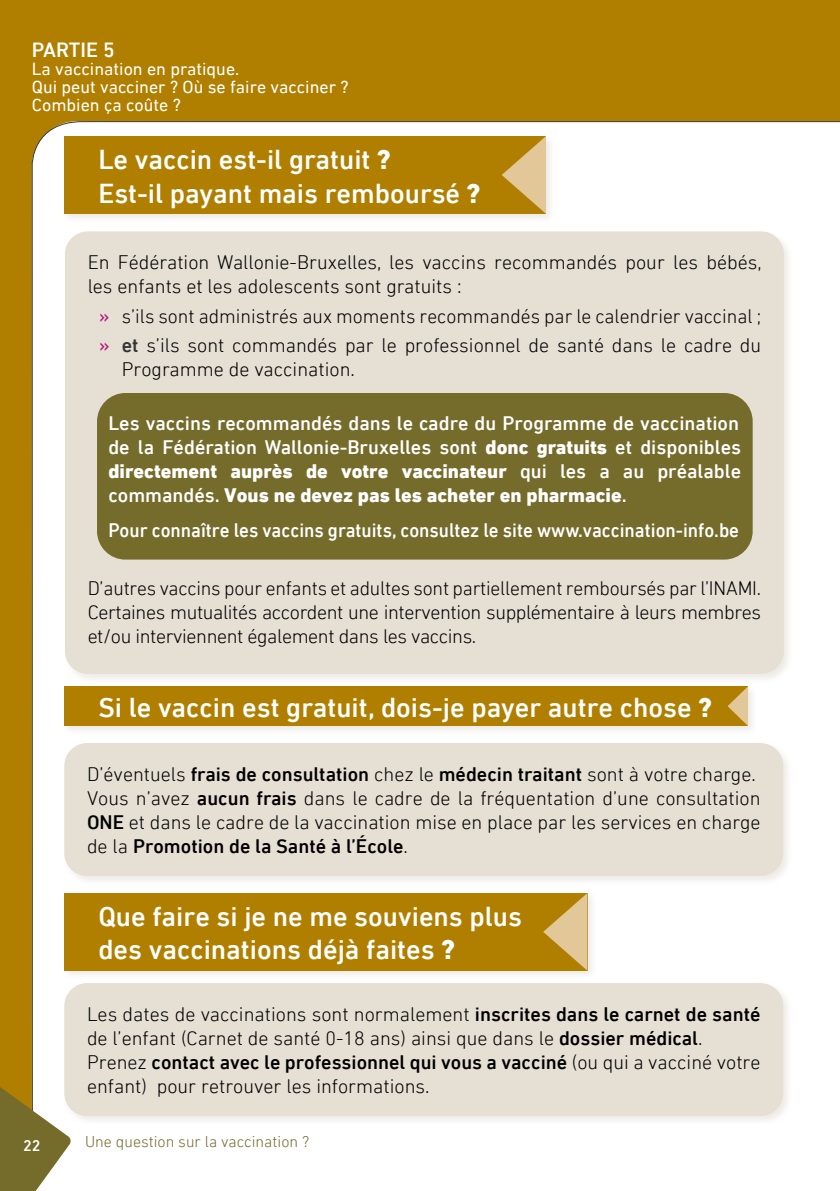
<style>
.page{position:relative;width:840px;height:1191px;background:#fff}
.page>*{position:absolute;margin:0;border:0;box-sizing:border-box;transform-origin:0 0}
.Titre_H3{font:500 28px/33.6px "DIN Next LT Pro";color:#fff}
.t1{font:500 21px "DIN Next LT Pro";color:#fff}
.Texte{font:300 20px/24px "DIN Next LT Pro";color:#000}
.Texte-2{font:500 20px/24px "DIN Next LT Pro";color:#fff;text-align:justify}
.Liste_à_puce_2{font:300 20px/24px "DIN Next LT Pro";color:#000}
.Texte-3{font:300 20px/24px "DIN Next LT Pro";letter-spacing:-.02em;color:#000}
.Texte-4{font:500 20px "DIN Next LT Pro";color:#fff;scale:.94 1}
.t2{font:18px/18px "DIN Next LT Pro";color:#fff}
.t3{font:300 16px "DIN Next LT Pro";color:#756b2b}
.t4{font:500 16px "DIN Next LT Pro";color:#fff}
.s1{font-weight:800}
.s2{font-weight:400;color:#b0117d}
.s3{font-weight:500;color:#343434}
.s4{font-weight:500}
</style>
<div class="page">
<div style="left:0;top:0;width:839px;height:1191px;background:#b07f00"></div>
<div style="left:31px;top:121px;width:808px;height:1059px;background:#fff"></div>
<svg style="left:0;top:1078px;width:71px;height:113px;background:#a29765"></svg>
<div style="left:62px;top:134px;width:731px;height:550px;background:#bbb19a;opacity:.25"></div>
<div style="left:64px;top:136px;width:481px;height:78px;background:#b07f00"></div>
<div style="left:65px;top:231px;width:718px;height:443px;background:#e5dfd4;border-radius:23px"></div>
<div style="left:97px;top:393px;width:655px;height:166px;background:#756b2b;border-radius:28px"></div>
<div style="left:62px;top:684px;width:731px;height:202px;background:#bbb19a;opacity:.25"></div>
<div style="left:64px;top:686px;width:683px;height:40px;background:#b07f00"></div>
<div style="left:64px;top:743px;width:718px;height:133px;background:#e5dfd4;border-radius:23px"></div>
<div style="left:62px;top:891px;width:731px;height:234px;background:#bbb19a;opacity:.25"></div>
<div style="left:64px;top:893px;width:523px;height:77px;background:#b07f00"></div>
<div style="left:64px;top:983px;width:718px;height:133px;background:#e5dfd4;border-radius:23px"></div>
<svg style="left:502px;top:137px;width:43px;height:76px"></svg>
<svg style="left:543px;top:893px;width:44px;height:77px"></svg>
<svg style="left:727px;top:687px;width:20px;height:38px"></svg>
<p class="t1" style="left:32px;top:38px;width:84px">PARTIE 5</p>
<p class="t2" style="left:32px;top:60px;width:318px">La vaccination en pratique.<br>Qui peut vacciner ? Où se faire vacciner ?<br>Combien ça coûte ?</p>
<h3 class="Titre_H3" style="left:98px;top:143px;width:383px">Le vaccin est-il gratuit <span class="s1">?<br></span>Est-il payant mais remboursé <span class="s1">?</span></h3>
<p class="Texte" style="left:88px;top:250px;width:675px">En Fédération Wallonie-Bruxelles, les vaccins recommandés pour les bébés, les enfants et les adolescents sont gratuits :</p>
<p class="Liste_à_puce_2" style="left:99px;top:304px;width:663px"><span class="s2">»</span> s’ils sont administrés aux moments recommandés par le calendrier vaccinal ;</p>
<p class="Liste_à_puce_2" style="left:122px;top:333px;width:640px;text-indent:-23px"><span class="s2">»</span> <span class="s3">et</span> s’ils sont commandés par le professionnel de santé dans le cadre du<br>Programme de vaccination.</p>
<p class="Texte-2" style="left:108px;top:411px;width:634px">Les vaccins recommandés dans le cadre du Programme de vaccination de la Fédération Wallonie-Bruxelles sont <span class="s1">donc gratuits</span> et disponibles <span class="s1">directement auprès de votre vaccinateur</span> qui les a au préalable commandés. <span class="s1">Vous ne devez pas les acheter en pharmacie</span>.</p>
<p class="Texte-4" style="left:108px;top:519px;width:672px">Pour connaître les vaccins gratuits, consultez le site www.vaccination-info.be</p>
<p class="Texte" style="left:88px;top:576px;width:674px">D’autres vaccins pour enfants et adultes sont partiellement remboursés par l’INAMI.</p>
<p class="Texte-3" style="left:88px;top:600px;width:674px">Certaines mutualités accordent une intervention supplémentaire à leurs membres et/ou interviennent également dans les vaccins.</p>
<h3 class="Titre_H3" style="left:98px;top:690px;width:614px">Si le vaccin est gratuit, dois-je payer autre chose <span class="s1">?</span></h3>
<p class="Texte" style="left:87px;top:761px;width:670px">D’éventuels <span class="s4">frais de consultation</span> chez le <span class="s4">médecin traitant</span> sont à votre charge.</p>
<p class="Texte" style="left:87px;top:785px;width:674px;text-align:justify">Vous n’avez <span class="s4">aucun frais</span> dans le cadre de la fréquentation d’une consultation <span class="s4">ONE</span> et dans le cadre de la vaccination mise en place par les services en charge de la <span class="s4">Promotion de la Santé à l’École</span>.</p>
<h3 class="Titre_H3" style="left:98px;top:899px;width:425px">Que faire si je ne me souviens plus des vaccinations déjà faites <span class="s1">?</span></h3>
<p class="Texte" style="left:87px;top:1001px;width:674px">Les dates de vaccinations sont normalement <span class="s4">inscrites dans le carnet de santé </span>de l’enfant (Carnet de santé 0-18 ans) ainsi que dans le <span class="s4">dossier médical</span>.</p>
<p class="Texte" style="left:87px;top:1049px;width:674px">Prenez <span class="s4">contact avec le professionnel qui vous a vacciné</span> (ou qui a vacciné votre enfant) pour retrouver les informations.</p>
<p class="t4" style="left:23px;top:1136px;width:19px">22</p>
<p class="t3" style="left:85px;top:1132px;width:225px">Une question sur la vaccination ?</p>
</div>
